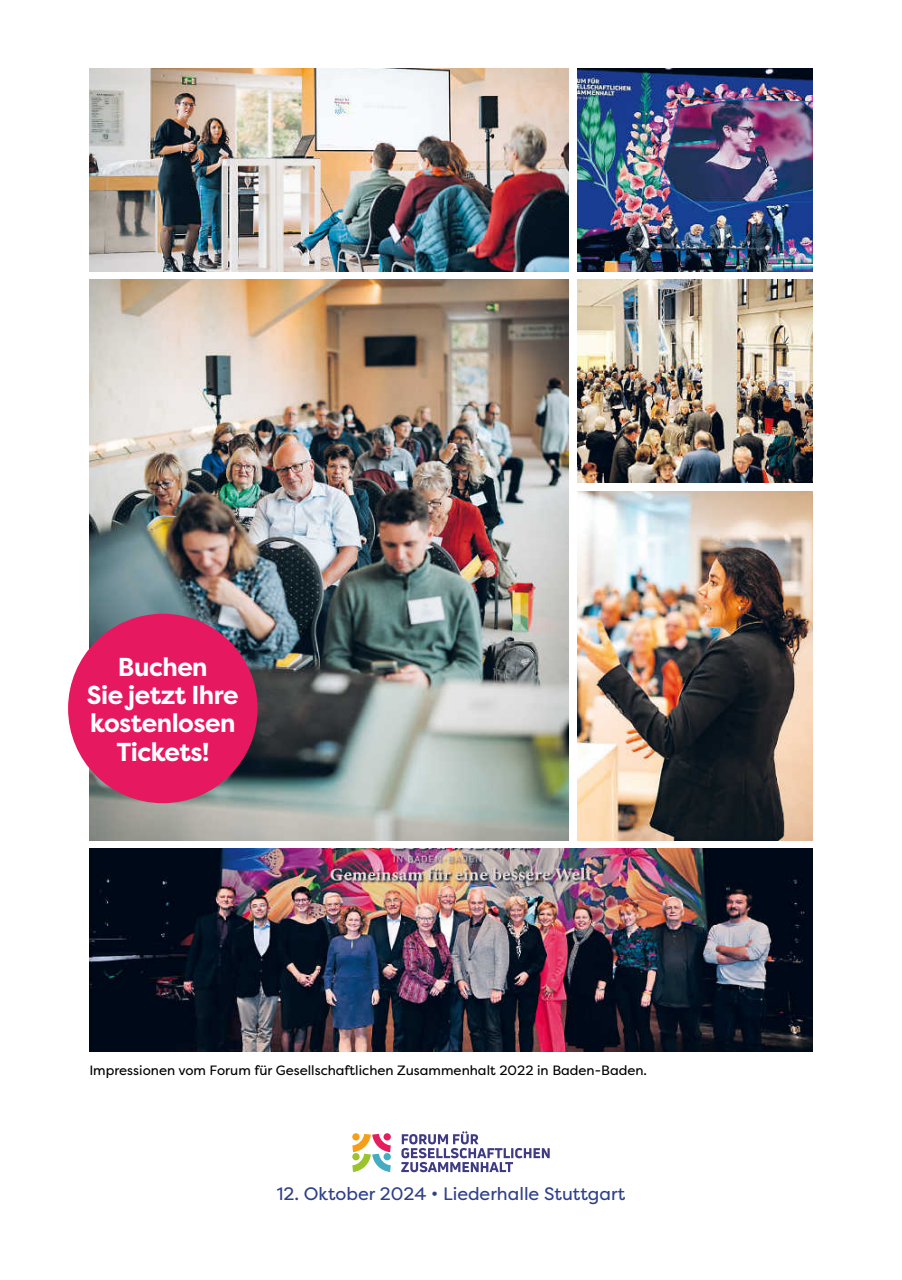
<style>
.page{position:relative;width:902px;height:1280px;background:#fff}
.page>*{position:absolute;margin:0;border:0;box-sizing:border-box;transform-origin:0 0}
.t1{font:700 25.95px/28.3px "Filson Pro";letter-spacing:-.02em;color:#fff;text-align:center}
.t2{font:18px "Filson Pro";color:#2f4088}
.t3{font:13.5px "Filson Pro";color:#000}
</style>
<div class="page">
<img style="left:89px;top:280px;width:479px;height:560px">
<img style="left:577px;top:280px;width:235px;height:203px">
<img style="left:577px;top:491px;width:235px;height:349px">
<img style="left:89px;top:68px;width:479px;height:203px">
<img style="left:577px;top:68px;width:235px;height:203px">
<div style="left:68px;top:614px;width:189px;height:189px;background:#e6185f;border-radius:50%"></div>
<svg style="left:352px;top:1134px;width:39px;height:38px"></svg>
<div style="left:383px;top:1153px;width:8px;height:7px;background:#43acc2;border-radius:50%"></div>
<svg style="left:401px;top:1131px;width:148px;height:41px"></svg>
<img style="left:89px;top:848px;width:723px;height:204px">
<h1 class="t1" style="left:87px;top:653px;width:153px">Buchen<br>Sie jetzt Ihre kostenlosen<br>Tickets!</h1>
<p class="t3" style="left:89px;top:1061px;width:559px">Impressionen vom Forum für Gesellschaftlichen Zusammenhalt 2022 in Baden-Baden.</p>
<h2 class="t2" style="left:277px;top:1182px;width:350px">12. Oktober 2024 • Liederhalle Stuttgart</h2>
</div>
